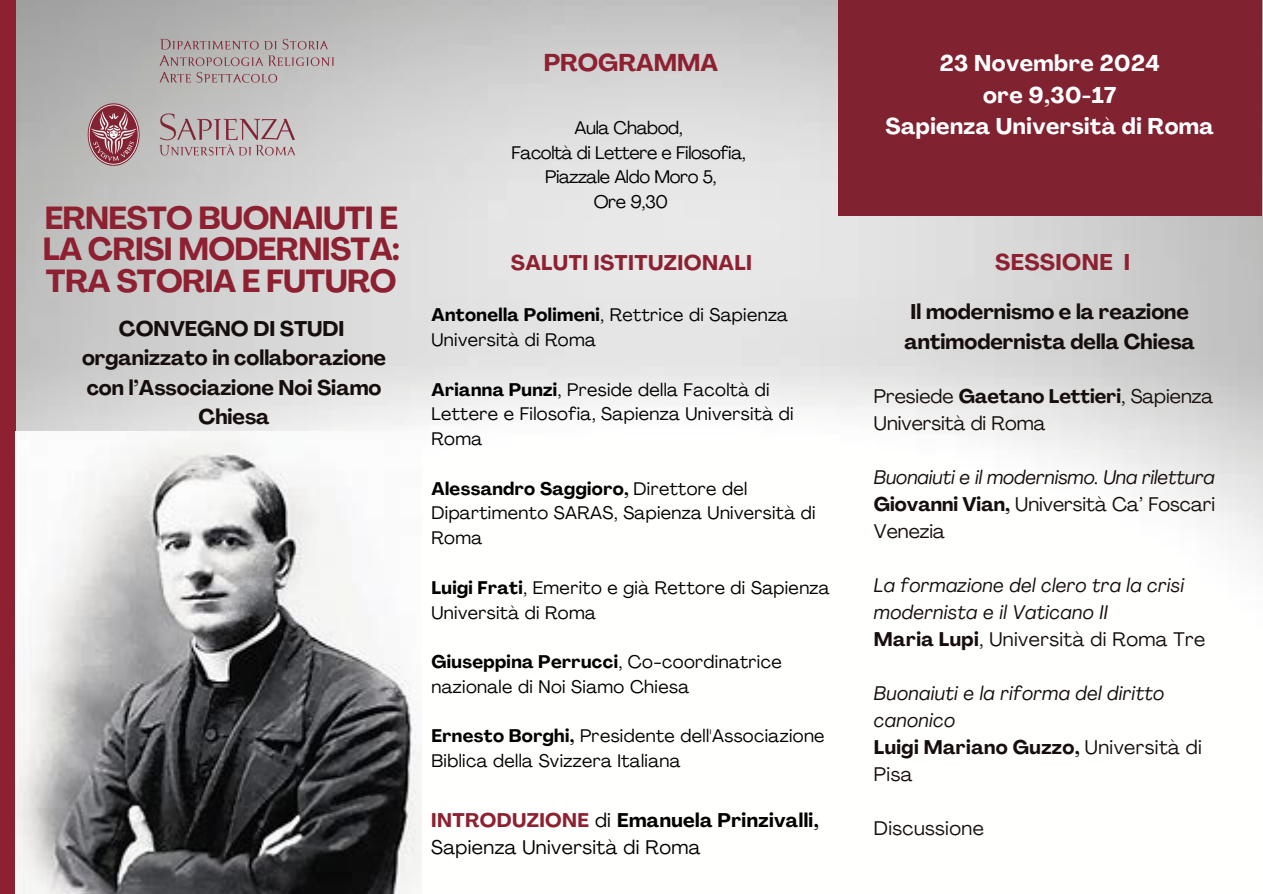
<style>
.page{position:relative;width:1263px;height:894px;background:#fff}
.page>*{position:absolute;margin:0;border:0;box-sizing:border-box;transform-origin:0 0}
.t1{font:700 31.5px/31.5px "Agrandir";letter-spacing:-.02em;color:#8d2031;text-align:justify}
.t2{font:700 24px "Agrandir";color:#8d2031}
.t3{font:700 22.5px/31.5px "Agrandir";letter-spacing:.02em;color:#fff;text-align:center}
.t4{font:700 22.5px "Agrandir";letter-spacing:.02em;color:#8d2031}
.t5{font:700 21px/29.2px "Agrandir";color:#160e0c}
.t6{font:700 21px "Agrandir";letter-spacing:.02em;color:#8d2031}
.t7{font:italic 19.5px/27px "Agrandir";letter-spacing:.02em;color:#160e0c}
.t8{font:19.5px/27px "Agrandir";letter-spacing:.02em;color:#000}
.t9{font:19.5px/27px "Agrandir";color:#160e0c}
.t10{font:19.5px "Agrandir";letter-spacing:.02em;color:#160e0c}
.t11{font:18px/24.8px "Agrandir";letter-spacing:.02em;color:#000}
.t12{font:18px "Agrandir";letter-spacing:-.02em;color:#000}
.s1{font-weight:700}
.s2{font-weight:700;color:#8d2031}
.s3{font-weight:700;font-style:normal}
.s4{font-style:normal}
</style>
<div class="page">
<img style="left:15px;top:0;width:1248px;height:833px">
<div style="left:0;top:0;width:15px;height:893px;background:#8d2031"></div>
<div style="left:838px;top:0;width:424px;height:215px;background:#812231"></div>
<img style="left:67px;top:18px;width:287px;height:168px">
<img style="left:16px;top:431px;width:406px;height:462px">
<p class="t1" style="left:43px;top:205px;width:359px">ERNESTO BUONAIUTI E LA CRISI MODERNISTA:<br>TRA STORIA E FUTURO</p>
<p class="t5" style="left:82px;top:316px;width:305px;text-align:center">CONVEGNO DI STUDI organizzato in collaborazione con l’Associazione Noi Siamo<br>Chiesa</p>
<p class="t2" style="left:544px;top:53px;width:176px">PROGRAMMA</p>
<h6 class="t12" style="left:574px;top:120px;width:110px">Aula Chabod,</h6>
<h6 class="t12" style="left:511px;top:145px;width:236px">Facoltà di Lettere e Filosofia,</h6>
<h6 class="t12" style="left:545px;top:170px;width:173px">Piazzale Aldo Moro 5,</h6>
<h6 class="t11" style="left:594px;top:191px;width:76px">Ore 9,30</h6>
<p class="t6" style="left:511px;top:254px;width:243px">SALUTI ISTITUZIONALI</p>
<p class="t11" style="left:431px;top:304px;width:358px"><span class="s1">Antonella Polimeni</span>, Rettrice di Sapienza<br>Università di Roma</p>
<p class="t11" style="left:431px;top:378px;width:364px"><span class="s1">Arianna Punzi</span>, Preside della Facoltà di<br>Lettere e Filosofia, Sapienza Università di<br>Roma</p>
<h6 class="t11" style="left:431px;top:477px;width:386px"><span class="s1">Alessandro Saggioro,</span> Direttore del<br>Dipartimento SARAS, Sapienza Università di<br>Roma</h6>
<h3 class="t11" style="left:431px;top:576px;width:400px"><span class="s1">Luigi Frati</span>, Emerito e già Rettore di Sapienza<br>Università di Roma</h3>
<h2 class="t11" style="left:431px;top:651px;width:352px"><span class="s1">Giuseppina Perrucci</span>, Co-coordinatrice nazionale di Noi Siamo Chiesa</h2>
<h5 class="t11" style="left:431px;top:725px;width:395px"><span class="s1">Ernesto Borghi,</span> Presidente dell'Associazione<br>Biblica della Svizzera Italiana</h5>
<h6 class="t8" style="left:431px;top:808px;width:389px"><span class="s2">INTRODUZIONE</span> di <span class="s1">Emanuela Prinzivalli,<br></span>Sapienza Università di Roma</h6>
<p class="t3" style="left:886px;top:50px;width:330px">23 Novembre 2024<br>ore 9,30-17<br>Sapienza Università di Roma</p>
<p class="t4" style="left:995px;top:253px;width:137px">SESSIONE I</p>
<h1 class="t5" style="left:905px;top:299px;width:292px">Il modernismo e la reazione antimodernista della Chiesa</h1>
<p class="t9" style="left:874px;top:384px;width:341px">Presiede <span class="s1">Gaetano Lettieri</span>, Sapienza<br>Università di Roma</p>
<h2 class="t7" style="left:874px;top:465px;width:343px;text-align:justify">Buonaiuti e il modernismo. Una rilettura <span class="s3">Giovanni Vian,</span> <span class="s4">Università Ca’ Foscari Venezia</span></h2>
<p class="t7" style="left:874px;top:573px;width:333px">La formazione del clero tra la crisi modernista e il Vaticano II<br><span class="s3">Maria Lupi</span><span class="s4">, Università di Roma Tre</span></p>
<p class="t7" style="left:874px;top:681px;width:329px">Buonaiuti e la riforma del diritto canonico<br><span class="s3">Luigi Mariano Guzzo,</span> <span class="s4">Università di<br>Pisa</span></p>
<p class="t10" style="left:874px;top:820px;width:111px">Discussione</p>
</div>
